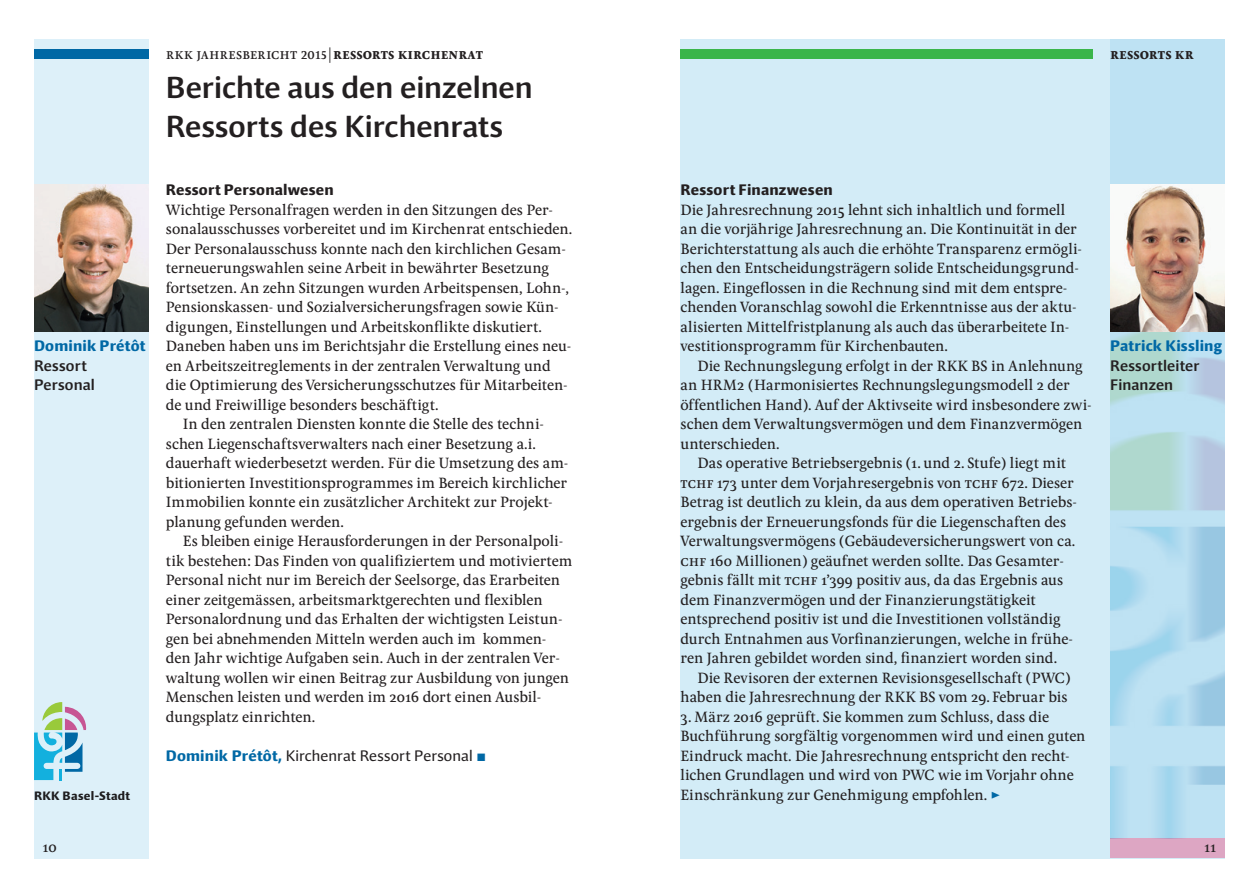
<style>
.page{position:relative;width:1259px;height:893px;background:#fff}
.page>*{position:absolute;margin:0;border:0;box-sizing:border-box;transform-origin:0 0}
.t1{font:500 30px/39px "Impara";color:#231f20}
.t2{font:500 15.45px/19.5px "Pona";letter-spacing:-.005em;color:#231f20}
.t3{font:700 15.45px "Pona";letter-spacing:.005em;color:#231f20}
.t4{font:15px "Impara";letter-spacing:.01em;color:#231f20}
.t5{font:700 15px "Impara";letter-spacing:.015em;color:#231f20}
.t6{font:500 15px/19.5px "Impara";letter-spacing:.015em;color:#231f20}
.t7{font:700 15px "Impara";letter-spacing:.015em;color:#0068a5}
.t8{font:700 12px "Impara";letter-spacing:.03em;color:#231f20}
.s1{font-weight:700}
.s2{font-weight:700;color:#0068a5}
.s3{font-family:"Sirba";font-size:15.75px;color:#0068a5}
.s4{font-family:"Sirba";font-weight:400;color:#0068a5}
</style>
<div class="page">
<div style="left:680px;top:39px;width:545px;height:819px;background:#d3ecf7"></div>
<div style="left:34px;top:39px;width:115px;height:819px;background:#ddf0f9"></div>
<div style="left:1110px;top:39px;width:115px;height:799px;background:#bee2f3"></div>
<div style="left:34px;top:49px;width:115px;height:9px;background:#0068a5"></div>
<div style="left:680px;top:49px;width:413px;height:9px;background:#3ab54a"></div>
<div style="left:1110px;top:839px;width:115px;height:19px;background:#dda6c3"></div>
<svg style="left:34px;top:702px;width:52px;height:78px"></svg>
<img style="left:1110px;top:332px;width:115px;height:507px">
<img style="left:34px;top:184px;width:115px;height:148px">
<img style="left:1110px;top:184px;width:115px;height:148px">
<p class="t2" style="left:166px;top:44px;width:319px">rkk jahresbericht 2015|<span class="s1">ressorts kirchenrat</span></p>
<p class="t3" style="left:1110px;top:43px;width:85px">ressorts kr</p>
<p class="t7" style="left:34px;top:336px;width:113px">Dominik Prétôt</p>
<p class="t6" style="left:34px;top:355px;width:62px">Ressort<br>Personal</p>
<p class="t8" style="left:34px;top:787px;width:97px">RKK Basel-Stadt</p>
<h1 class="t1" style="left:166px;top:67px;width:368px">Berichte aus den einzelnen<br>Ressorts des Kirchenrats</h1>
<p class="t5" style="left:166px;top:180px;width:169px">Ressort Personalwesen</p>
<p class="t2" style="left:166px;top:200px;width:389px">Wichtige Personalfragen werden in den Sitzungen des Per-</p>
<p class="t2" style="left:166px;top:220px;width:408px">sonalausschusses vorbereitet und im Kirchenrat entschieden.</p>
<p class="t2" style="left:166px;top:239px;width:402px">Der Personalausschuss konnte nach den kirchlichen Gesam-</p>
<p class="t2" style="left:166px;top:259px;width:385px">terneuerungswahlen seine Arbeit in bewährter Besetzung</p>
<p class="t2" style="left:166px;top:278px;width:404px">fortsetzen. An zehn Sitzungen wurden Arbeitspensen, Lohn-,</p>
<p class="t2" style="left:166px;top:298px;width:394px">Pensionskassen- und Sozialversicherungsfragen sowie Kün-</p>
<p class="t2" style="left:166px;top:317px;width:378px">digungen, Einstellungen und Arbeitskonflikte diskutiert.</p>
<p class="t2" style="left:166px;top:337px;width:407px">Daneben haben uns im Berichtsjahr die Erstellung eines neu-</p>
<p class="t2" style="left:166px;top:356px;width:386px">en Arbeitszeitreglements in der zentralen Verwaltung und</p>
<p class="t2" style="left:166px;top:376px;width:403px">die Optimierung des Versicherungsschutzes für Mitarbeiten-</p>
<p class="t2" style="left:166px;top:395px;width:274px">de und Freiwillige besonders beschäftigt.</p>
<p class="t2" style="left:183px;top:415px;width:363px">In den zentralen Diensten konnte die Stelle des techni-</p>
<p class="t2" style="left:166px;top:434px;width:371px">schen Liegenschaftsverwalters nach einer Besetzung a.i.</p>
<p class="t2" style="left:166px;top:454px;width:404px">dauerhaft wiederbesetzt werden. Für die Umsetzung des am-</p>
<p class="t2" style="left:166px;top:473px;width:403px">bitionierten Investitionsprogrammes im Bereich kirchlicher</p>
<p class="t2" style="left:166px;top:493px;width:388px">Immobilien konnte ein zusätzlicher Architekt zur Projekt-</p>
<p class="t2" style="left:166px;top:512px;width:180px">planung gefunden werden.</p>
<p class="t2" style="left:183px;top:532px;width:382px">Es bleiben einige Herausforderungen in der Personalpoli-</p>
<p class="t2" style="left:166px;top:551px;width:408px">tik bestehen: Das Finden von qualifiziertem und motiviertem</p>
<p class="t2" style="left:166px;top:571px;width:396px">Personal nicht nur im Bereich der Seelsorge, das Erarbeiten</p>
<p class="t2" style="left:166px;top:590px;width:378px">einer zeitgemässen, arbeitsmarktgerechten und flexiblen</p>
<p class="t2" style="left:166px;top:610px;width:398px">Personalordnung und das Erhalten der wichtigsten Leistun-</p>
<p class="t2" style="left:166px;top:629px;width:382px">gen bei abnehmenden Mitteln werden auch im kommen-</p>
<p class="t2" style="left:166px;top:649px;width:396px">den Jahr wichtige Aufgaben sein. Auch in der zentralen Ver-</p>
<p class="t2" style="left:166px;top:668px;width:405px">waltung wollen wir einen Beitrag zur Ausbildung von jungen</p>
<p class="t2" style="left:166px;top:688px;width:377px">Menschen leisten und werden im 2016 dort einen Ausbil-</p>
<p class="t2" style="left:166px;top:707px;width:151px">dungsplatz einrichten.</p>
<p class="t4" style="left:166px;top:746px;width:322px"><span class="s2">Dominik Prétôt,</span> Kirchenrat Ressort Personal <span class="s3">◼</span></p>
<p class="t5" style="left:680px;top:180px;width:154px">Ressort Finanzwesen</p>
<p class="t2" style="left:680px;top:200px;width:403px">Die Jahresrechnung 2015 lehnt sich inhaltlich und formell an die vorjährige Jahresrechnung an. Die Kontinuität in der Berichterstattung als auch die erhöhte Transparenz ermögli&shy;chen den Entscheidungsträgern solide Entscheidungsgrund&shy;lagen. Eingeflossen in die Rechnung sind mit dem entspre&shy;chenden Voranschlag sowohl die Erkenntnisse aus der aktu&shy;alisierten Mittelfristplanung als auch das überarbeitete In&shy;vestitionsprogramm für Kirchenbauten.</p>
<p class="t2" style="left:697px;top:356px;width:387px">Die Rechnungslegung erfolgt in der RKK BS in Anlehnung</p>
<p class="t2" style="left:680px;top:376px;width:390px">an HRM2 (Harmonisiertes Rechnungslegungsmodell 2 der</p>
<p class="t2" style="left:680px;top:395px;width:413px">öffentlichen Hand). Auf der Aktivseite wird insbesondere zwi-</p>
<p class="t2" style="left:680px;top:415px;width:403px">schen dem Verwaltungsvermögen und dem Finanzvermögen</p>
<p class="t2" style="left:680px;top:434px;width:101px">unterschieden.</p>
<p class="t2" style="left:697px;top:454px;width:370px">Das operative Betriebsergebnis (1. und 2. Stufe) liegt mit</p>
<p class="t2" style="left:680px;top:473px;width:395px">TCH F 173 unter dem Vorjahresergebnis von TCH F 672. Dieser</p>
<p class="t2" style="left:680px;top:493px;width:398px">Betrag ist deutlich zu klein, da aus dem operativen Betriebs-</p>
<p class="t2" style="left:680px;top:512px;width:387px">ergebnis der Erneuerungsfonds für die Liegenschaften des</p>
<p class="t2" style="left:680px;top:532px;width:396px">Verwaltungsvermögens (Gebäudeversicherungswert von ca.</p>
<p class="t2" style="left:680px;top:551px;width:385px">CH F 160 Millionen) geäufnet werden sollte. Das Gesamter-</p>
<p class="t2" style="left:680px;top:571px;width:384px">gebnis fällt mit TCH F 1’399 positiv aus, da das Ergebnis aus</p>
<p class="t2" style="left:680px;top:590px;width:357px">dem Finanzvermögen und der Finanzierungstätigkeit</p>
<p class="t2" style="left:680px;top:610px;width:382px">entsprechend positiv ist und die Investitionen vollständig</p>
<p class="t2" style="left:680px;top:629px;width:394px">durch Entnahmen aus Vorfinanzierungen, welche in frühe-</p>
<p class="t2" style="left:680px;top:649px;width:378px">ren Jahren gebildet worden sind, finanziert worden sind.</p>
<p class="t2" style="left:697px;top:668px;width:375px">Die Revisoren der externen Revisionsgesellschaft (PWC)</p>
<p class="t2" style="left:680px;top:688px;width:388px">haben die Jahresrechnung der RKK BS vom 29. Februar bis</p>
<p class="t2" style="left:680px;top:707px;width:406px">3. März 2016 geprüft. Sie kommen zum Schluss, dass die Buchführung sorgfältig vorgenommen wird und einen guten Eindruck macht. Die Jahresrechnung entspricht den recht&shy;lichen Grundlagen und wird von PWC wie im Vorjahr ohne Einschränkung zur Genehmigung empfohlen. <span class="s4">►</span></p>
<p class="t7" style="left:1110px;top:336px;width:113px">Patrick Kissling</p>
<p class="t6" style="left:1110px;top:355px;width:91px">Ressortleiter<br>Finanzen</p>
<p class="t2" style="left:43px;top:838px;width:16px">10</p>
<p class="t2" style="left:1204px;top:838px;width:14px">11</p>
</div>
